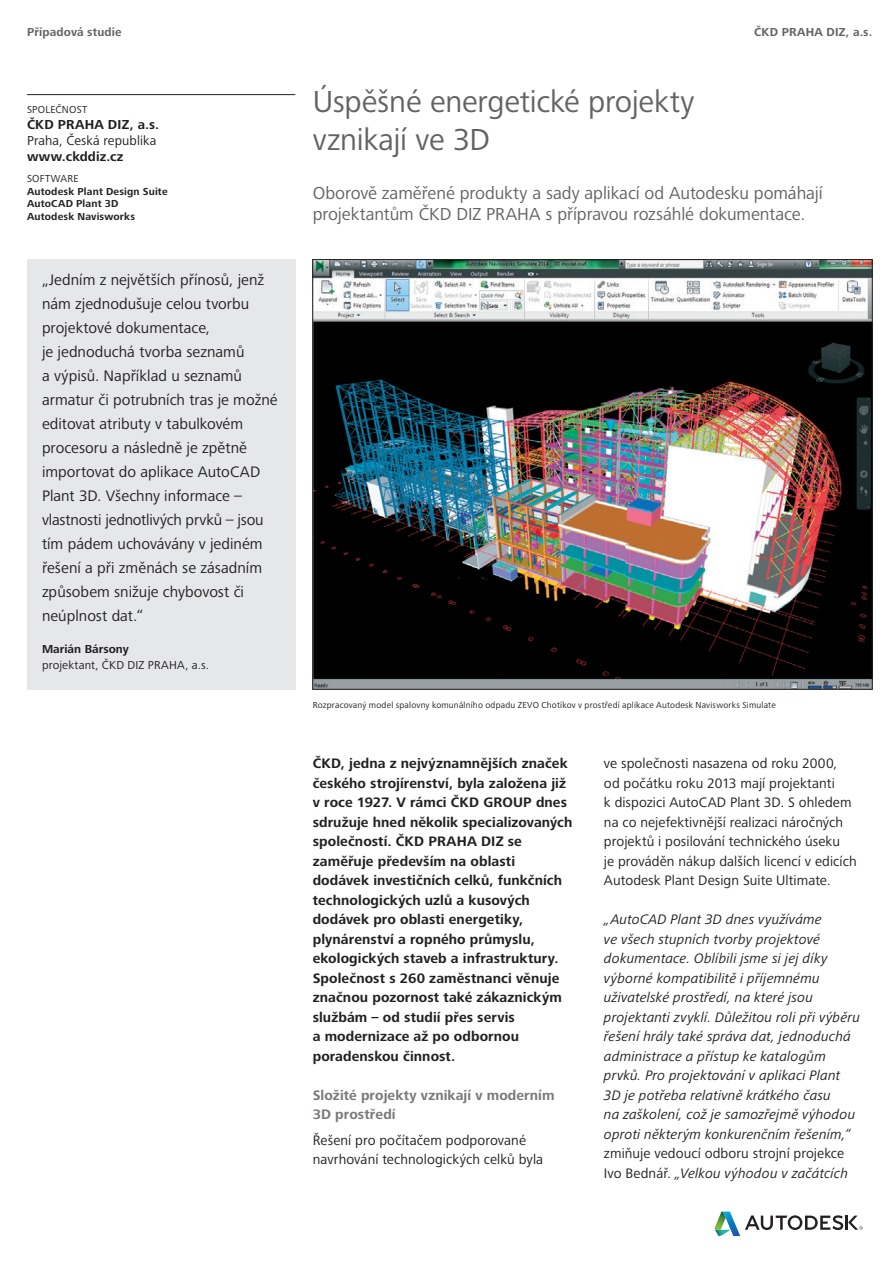
<style>
.page{position:relative;width:893px;height:1263px;background:#fff}
.page>*{position:absolute;margin:0;border:0;box-sizing:border-box;transform-origin:0 0}
.Headline__Level_2{font:31.5px/37.8px "Frutiger Next LTW1 G";letter-spacing:-.01em;color:#636366}
.Headline__Level_2-2{font:18px "Frutiger Next LTW1 G";letter-spacing:-.005em;color:#636366}
.Pull_Quote__Level_1{font:15.75px/24px "Frutiger Next LTW1 G";color:#231f20}
.t1{font:700 14.25px/19.5px "Frutiger Next LTW1 G";letter-spacing:.005em;color:#231f20}
.t2{font:italic 14.25px/19.5px "Frutiger Next LTW1 G";letter-spacing:.01em;color:#231f20}
.t3{font:14.25px/19.5px "Frutiger Next LTW1 G";letter-spacing:.005em;color:#231f20}
.Text_Subheading{font:700 14.25px/19.5px "Frutiger Next LTW1 G";letter-spacing:.005em;color:#76787b}
.Headline__Level_2-3{font:700 13.5px "Frutiger Next LTW1 G";letter-spacing:.015em;color:#231f20}
.Headline__Level_2-4{font:13.5px "Frutiger Next LTW1 G";letter-spacing:.005em;color:#231f20}
.Headline__Level_2-5{font:700 12px "Frutiger Next LTW1 G";letter-spacing:.015em;color:#636366}
.Pull_Quote_Job_Title{font:12px "Frutiger Next LTW1 G";letter-spacing:.015em;color:#231f20}
.Pull_Quote_Job_Title-2{font:700 12px "Frutiger Next LTW1 G";color:#231f20}
.Headline__Level_2-6{font:700 10.5px "Frutiger Next LTW1 G";letter-spacing:.015em;color:#231f20}
.Headline__Level_2-7{font:10.5px "Frutiger Next LTW1 G";letter-spacing:.02em;color:#231f20}
.t4{font:9px "Frutiger Next LTW1 G";letter-spacing:.02em;color:#231f20}
.s1{font-style:normal}
</style>
<div class="page">
<div style="left:27px;top:259px;width:268px;height:430px;background:#e6e7e9"></div>
<svg style="left:714px;top:1211px;width:149px;height:25px"></svg>
<hr style="left:27px;top:94px;width:268px;height:1px;background:#231f20">
<img style="left:315px;top:261px;width:555px;height:426px">
<p class="Headline__Level_2-5" style="left:27px;top:25px;width:96px">Případová studie</p>
<p class="Headline__Level_2-5" style="left:754px;top:25px;width:120px">ČKD PRAHA DIZ, a.s.</p>
<p class="Headline__Level_2-7" style="left:27px;top:103px;width:62px">SPOLEČNOST</p>
<p class="Headline__Level_2-3" style="left:27px;top:117px;width:134px">ČKD PRAHA DIZ, a.s.</p>
<p class="Headline__Level_2-4" style="left:27px;top:133px;width:131px">Praha, Česká republika</p>
<p class="Headline__Level_2-3" style="left:27px;top:149px;width:98px">www.ckddiz.cz</p>
<p class="Headline__Level_2-7" style="left:27px;top:173px;width:53px">SOFTWARE</p>
<p class="Headline__Level_2-6" style="left:27px;top:185px;width:142px">Autodesk Plant Design Suite</p>
<p class="Headline__Level_2-6" style="left:27px;top:198px;width:93px">AutoCAD Plant 3D</p>
<p class="Headline__Level_2-6" style="left:27px;top:210px;width:110px">Autodesk Navisworks</p>
<p class="Pull_Quote__Level_1" style="left:42px;top:269px;width:224px">„Jedním z největších přínosů, jenž nám zjednodušuje celou tvorbu projektové dokumentace,</p>
<p class="Pull_Quote__Level_1" style="left:42px;top:341px;width:204px">je jednoduchá tvorba seznamů</p>
<p class="Pull_Quote__Level_1" style="left:42px;top:365px;width:237px">a výpisů. Například u seznamů armatur či potrubních tras je možné editovat atributy v tabulkovém procesoru a následně je zpětně importovat do aplikace AutoCAD<br>Plant 3D. Všechny informace –</p>
<p class="Pull_Quote__Level_1" style="left:42px;top:509px;width:223px">vlastnosti jednotlivých prvků – jsou</p>
<p class="Pull_Quote__Level_1" style="left:42px;top:533px;width:222px">tím pádem uchovávány v jediném řešení a při změnách se zásadním způsobem snižuje chybovost či neúplnost dat.“</p>
<p class="Pull_Quote_Job_Title-2" style="left:42px;top:642px;width:88px">Marián Bársony</p>
<p class="Pull_Quote_Job_Title" style="left:42px;top:658px;width:169px">projektant, ČKD DIZ PRAHA, a.s.</p>
<p class="Headline__Level_2" style="left:313px;top:84px;width:383px">Úspěšné energetické projekty vznikají ve 3D</p>
<p class="Headline__Level_2-2" style="left:313px;top:182px;width:511px">Oborově zaměřené produkty a sady aplikací od Autodesku pomáhají</p>
<p class="Headline__Level_2-2" style="left:313px;top:204px;width:494px">projektantům ČKD DIZ PRAHA s přípravou rozsáhlé dokumentace.</p>
<p class="t4" style="left:313px;top:700px;width:464px">Rozpracovaný model spalovny komunálního odpadu ZEVO Chotíkov v prostředí aplikace Autodesk Navisworks Simulate</p>
<p class="t1" style="left:313px;top:754px;width:261px">ČKD, jedna z nejvýznamnějších značek českého strojírenství, byla založena již v roce 1927. V rámci ČKD GROUP dnes sdružuje hned několik specializovaných společností. ČKD PRAHA DIZ se zaměřuje především na oblasti dodávek investičních celků, funkčních technologických uzlů a kusových dodávek pro oblasti energetiky, plynárenství a ropného průmyslu, ekologických staveb a infrastruktury.<br>Společnost s 260 zaměstnanci věnuje značnou pozornost také zákaznickým službám – od studií přes servis<br>a modernizace až po odbornou poradenskou činnost.</p>
<p class="Text_Subheading" style="left:313px;top:1086px;width:243px">Složité projekty vznikají v moderním<br>3D prostředí</p>
<p class="t3" style="left:313px;top:1131px;width:232px">Řešení pro počítačem podporované navrhování technologických celků byla</p>
<p class="t3" style="left:604px;top:754px;width:254px">ve společnosti nasazena od roku 2000, od počátku roku 2013 mají projektanti<br>k dispozici AutoCAD Plant 3D. S ohledem na co nejefektivnější realizaci náročných projektů i posilování technického úseku<br>je prováděn nákup dalších licencí v edicích Autodesk Plant Design Suite Ultimate.</p>
<p class="t2" style="left:604px;top:910px;width:257px">„AutoCAD Plant 3D dnes využíváme<br>ve všech stupních tvorby projektové dokumentace. Oblíbili jsme si jej díky výborné kompatibilitě i příjemnému uživatelské prostředí, na které jsou projektanti zvyklí. Důležitou roli při výběru řešení hrály také správa dat, jednoduchá administrace a přístup ke katalogům prvků. Pro projektování v aplikaci Plant 3D je potřeba relativně krátkého času<br>na zaškolení, což je samozřejmě výhodou oproti některým konkurenčním řešením,“ <span class="s1">zmiňuje vedoucí odboru strojní projekce Ivo Bednář.</span> „Velkou výhodou v začátcích</p>
</div>
